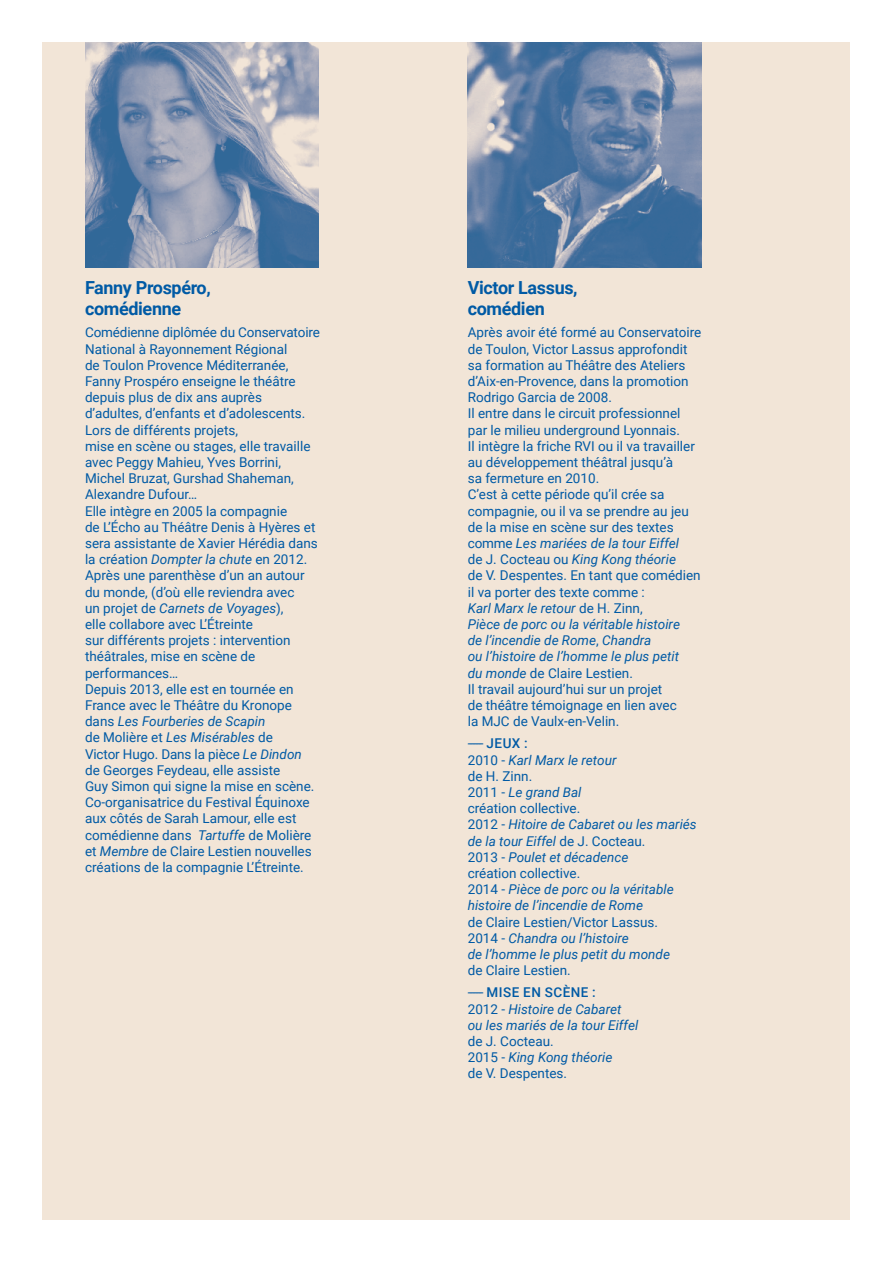
<style>
.page{position:relative;width:893px;height:1263px;background:#fff}
.page>*{position:absolute;margin:0;border:0;box-sizing:border-box;transform-origin:0 0}
.t1{font:700 18px/21px "Roboto";letter-spacing:-.02em;color:#005aa5}
.t2{font:13.5px/16.2px "Roboto";color:#005aa5}
.t3{font:italic 13.5px/16.2px "Roboto";color:#005aa5}
.s1{font-style:italic}
.s2{font-style:normal}
.s3{font-weight:500;font-style:normal}
.s4{font-weight:500}
</style>
<div class="page">
<div style="left:43px;top:43px;width:807px;height:1177px;background:#f2e5d7"></div>
<img style="left:85px;top:43px;width:234px;height:225px">
<img style="left:468px;top:43px;width:234px;height:225px">
<h1 class="t1" style="left:85px;top:277px;width:127px">Fanny Prospéro, comédienne</h1>
<p class="t2" style="left:85px;top:324px;width:236px">Comédienne diplômée du Conservatoire National à Rayonnement Régional<br>de Toulon Provence Méditerranée, Fanny Prospéro enseigne le théâtre depuis plus de dix ans auprès d’adultes, d’enfants et d’adolescents.<br>Lors de différents projets,<br>mise en scène ou stages, elle travaille avec Peggy Mahieu, Yves Borrini, Michel Bruzat, Gurshad Shaheman, Alexandre Dufour…<br>Elle intègre en 2005 la compagnie<br>de L’Écho au Théâtre Denis à Hyères et sera assistante de Xavier Hérédia dans la création <span class="s1">Dompter la chute</span> en 2012.<br>Après une parenthèse d’un an autour du monde, (d’où elle reviendra avec<br>un projet de <span class="s1">Carnets de Voyages</span>),<br>elle collabore avec L’Étreinte<br>sur différents projets : intervention théâtrales, mise en scène de performances…<br>Depuis 2013, elle est en tournée en France avec le Théâtre du Kronope dans <span class="s1">Les Fourberies de Scapin<br></span>de Molière et <span class="s1">Les Misérables</span> de<br>Victor Hugo. Dans la pièce <span class="s1">Le Dindon </span>de Georges Feydeau, elle assiste<br>Guy Simon qui signe la mise en scène.<br>Co-organisatrice du Festival Équinoxe aux côtés de Sarah Lamour, elle est comédienne dans <span class="s1">Tartuffe</span> de Molière et <span class="s1">Membre</span> de Claire Lestien nouvelles créations de la compagnie L’Étreinte.</p>
<h1 class="t1" style="left:468px;top:277px;width:111px">Victor Lassus, comédien</h1>
<p class="t2" style="left:468px;top:324px;width:235px">Après avoir été formé au Conservatoire de Toulon, Victor Lassus approfondit sa formation au Théâtre des Ateliers d’Aix-en-Provence, dans la promotion Rodrigo Garcia de 2008.<br>Il entre dans le circuit professionnel par le milieu underground Lyonnais.<br>Il intègre la friche RVI ou il va travailler au développement théâtral jusqu’à<br>sa fermeture en 2010.<br>C’est à cette période qu’il crée sa compagnie, ou il va se prendre au jeu de la mise en scène sur des textes comme <span class="s1">Les mariées de la tour Eiffel<br></span>de J. Cocteau ou <span class="s1">King Kong théorie<br></span>de V. Despentes. En tant que comédien il va porter des texte comme :<br><span class="s1">Karl Marx le retour</span> de H. Zinn,<br><span class="s1">Pièce de porc ou la véritable histoire<br>de l’incendie de Rome</span>, <span class="s1">Chandra<br>ou l’histoire de l’homme le plus petit<br>du monde</span> de Claire Lestien.<br>Il travail aujourd’hui sur un projet<br>de théâtre témoignage en lien avec<br>la MJC de Vaulx-en-Velin.</p>
<p class="t3" style="left:468px;top:735px;width:231px"><span class="s2">-----</span> <span class="s3">JEUX :<br></span><span class="s2">2010 -</span> Karl Marx le retour<br><span class="s2">de H. Zinn.<br>2011 -</span> Le grand Bal<br><span class="s2">création collective.<br>2012 -</span> Hitoire de Cabaret ou les mariés de la tour Eiffel <span class="s2">de J. Cocteau.<br>2013 -</span> Poulet et décadence<br><span class="s2">création collective.<br>2014 -</span> Pièce de porc ou la véritable histoire de l’incendie de Rome</p>
<p class="t3" style="left:468px;top:913px;width:204px"><span class="s2">de Claire Lestien/Victor Lassus.<br>2014 -</span> Chandra ou l’histoire<br>de l’homme le plus petit du monde</p>
<p class="t2" style="left:468px;top:959px;width:129px;line-height:22.2px">de Claire Lestien.<br>----- <span class="s4">MISE EN SCÈNE :</span></p>
<p class="t3" style="left:468px;top:1000px;width:172px"><span class="s2">2012 -</span> Histoire de Cabaret ou les mariés de la tour Eiffel</p>
<p class="t2" style="left:468px;top:1033px;width:146px">de J. Cocteau.<br>2015 - <span class="s1">King Kong théorie </span>de V. Despentes.</p>
</div>
